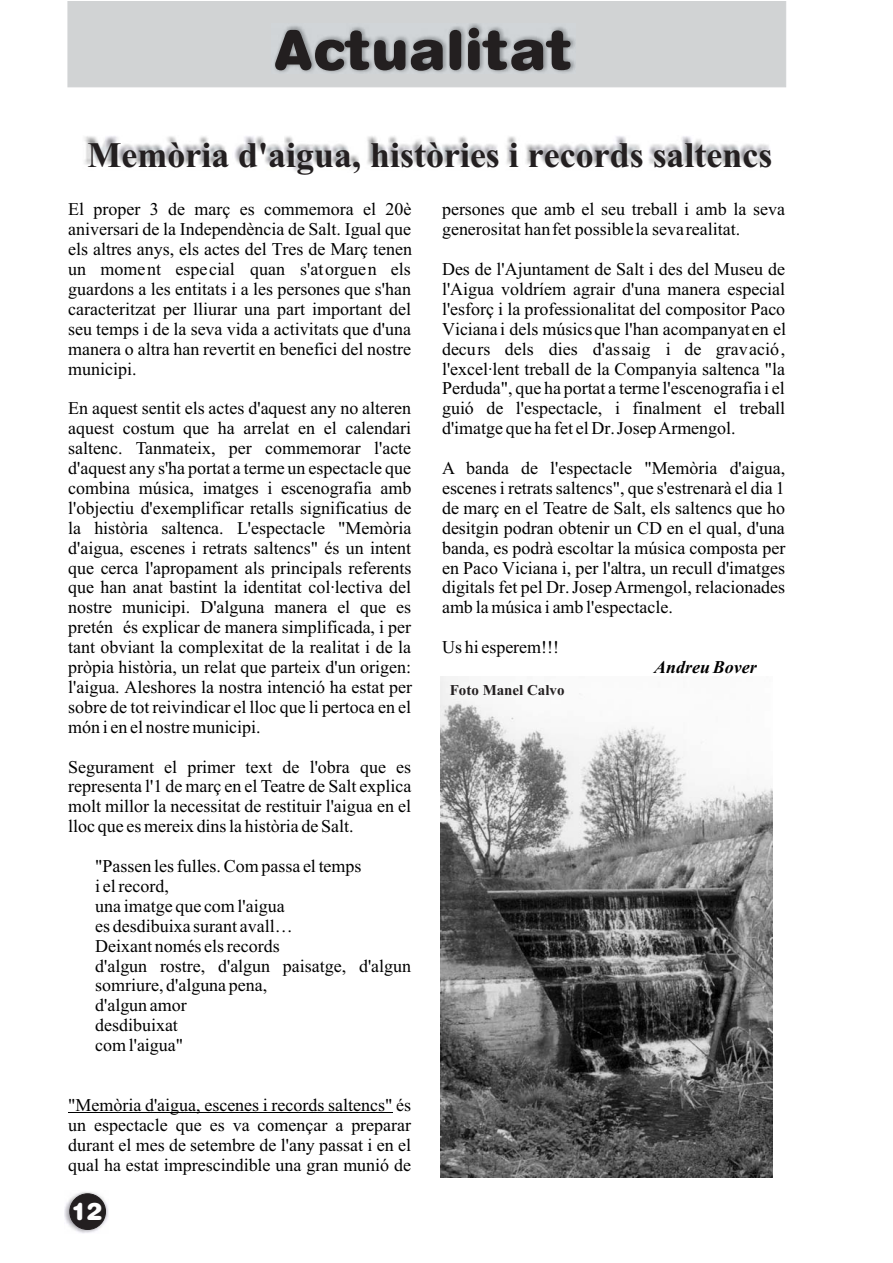
<style>
.page{position:relative;width:893px;height:1263px;background:#fff}
.page>*{position:absolute;margin:0;border:0;box-sizing:border-box;transform-origin:0 0}
.t1{font:54.6px "Swis 721 Blk Rnd BT";color:#231f20}
.t2{font:700 36px "Times New Roman";color:#231f20}
.t3{font:24px "Swis 721 Blk Rnd BT";color:#fff}
.t4{font:18px/20px "Times New Roman";color:#000}
.t5{font:italic 700 18px "Times New Roman";color:#000}
.t6{font:700 15px "Times New Roman";color:#231f20}
</style>
<div class="page">
<img style="left:65px;top:1192px;width:44px;height:41px">
<div style="left:70px;top:1194px;width:36px;height:36px;background:#231f20;border:1px solid #231f20;border-radius:50%"></div>
<div style="left:68px;top:2px;width:717px;height:85px;background:#d1d3d4"></div>
<img style="left:272px;top:24px;width:304px;height:49px">
<hr style="left:68px;top:1113px;width:325px;height:1px;background:#000">
<img style="left:84px;top:136px;width:686px;height:36px">
<img style="left:441px;top:677px;width:331px;height:500px">
<h1 class="t1" style="left:273px;top:30px;width:301px">Actualitat</h1>
<h2 class="t2" style="left:88px;top:143px;width:686px">Memòria d'aigua, històries i records saltencs</h2>
<p class="t4" style="left:68px;top:201px;width:345px">El proper 3 de març es commemora el 20è</p>
<p class="t4" style="left:442px;top:201px;width:344px">persones que amb el seu treball i amb la seva</p>
<p class="t4" style="left:68px;top:221px;width:344px">aniversari de la Independència de Salt. Igual que</p>
<p class="t4" style="left:442px;top:221px;width:300px">generositat han fet possible la seva realitat.</p>
<p class="t4" style="left:68px;top:241px;width:345px">els altres anys, els actes del Tres de Març tenen un moment especial quan s'atorguen els</p>
<p class="t4" style="left:442px;top:261px;width:344px">Des de l'Ajuntament de Salt i des del Museu de</p>
<p class="t4" style="left:68px;top:281px;width:344px">guardons a les entitats i a les persones que s'han</p>
<p class="t4" style="left:442px;top:281px;width:345px">l'Aigua voldríem agrair d'una manera especial</p>
<p class="t4" style="left:68px;top:301px;width:344px">caracteritzat per lliurar una part important del</p>
<p class="t4" style="left:442px;top:301px;width:345px">l'esforç i la professionalitat del compositor Paco</p>
<p class="t4" style="left:68px;top:320px;width:344px">seu temps i de la seva vida a activitats que d'una</p>
<p class="t4" style="left:442px;top:320px;width:345px">Viciana i dels músics que l'han acompanyat en el</p>
<p class="t4" style="left:68px;top:340px;width:344px">manera o altra han revertit en benefici del nostre</p>
<p class="t4" style="left:442px;top:340px;width:345px">decurs dels dies d'assaig i de gravació,</p>
<p class="t4" style="left:68px;top:360px;width:70px">municipi.</p>
<p class="t4" style="left:442px;top:360px;width:344px">l'excel·lent treball de la Companyia saltenca "la<br>Perduda", que ha portat a terme l'escenografia i el</p>
<p class="t4" style="left:68px;top:400px;width:344px">En aquest sentit els actes d'aquest any no alteren</p>
<p class="t4" style="left:442px;top:400px;width:345px">guió de l'espectacle, i finalment el treball</p>
<p class="t4" style="left:68px;top:420px;width:344px">aquest costum que ha arrelat en el calendari</p>
<p class="t4" style="left:442px;top:420px;width:295px">d'imatge que ha fet el Dr.JosepArmengol.</p>
<p class="t4" style="left:68px;top:440px;width:344px">saltenc. Tanmateix, per commemorar l'acte d'aquest any s'ha portat a terme un espectacle que</p>
<p class="t4" style="left:442px;top:460px;width:345px">A banda de l'espectacle "Memòria d'aigua,</p>
<p class="t4" style="left:68px;top:480px;width:345px">combina música, imatges i escenografia amb</p>
<p class="t4" style="left:442px;top:480px;width:344px">escenes i retrats saltencs", que s'estrenarà el dia 1</p>
<p class="t4" style="left:68px;top:500px;width:345px">l'objectiu d'exemplificar retalls significatius de</p>
<p class="t4" style="left:442px;top:500px;width:344px">de març en el Teatre de Salt, els saltencs que ho</p>
<p class="t4" style="left:68px;top:519px;width:345px">la història saltenca. L'espectacle "Memòria</p>
<p class="t4" style="left:442px;top:519px;width:344px">desitgin podran obtenir un CD en el qual, d'una</p>
<p class="t4" style="left:68px;top:539px;width:344px">d'aigua, escenes i retrats saltencs" és un intent</p>
<p class="t4" style="left:442px;top:539px;width:345px">banda, es podrà escoltar la música composta per</p>
<p class="t4" style="left:68px;top:559px;width:345px">que cerca l'apropament als principals referents</p>
<p class="t4" style="left:442px;top:559px;width:344px">en Paco Viciana i, per l'altra, un recull d'imatges</p>
<p class="t4" style="left:68px;top:579px;width:344px">que han anat bastint la identitat col·lectiva del</p>
<p class="t4" style="left:442px;top:579px;width:345px">digitals fet pel Dr. Josep Armengol, relacionades</p>
<p class="t4" style="left:68px;top:599px;width:344px">nostre municipi. D'alguna manera el que es</p>
<p class="t4" style="left:442px;top:599px;width:232px">amb la música i amb l'espectacle.</p>
<p class="t4" style="left:68px;top:619px;width:344px">pretén és explicar de manera simplificada, i per tant obviant la complexitat de la realitat i de la</p>
<p class="t4" style="left:442px;top:639px;width:119px">Us hi esperem!!!</p>
<p class="t4" style="left:68px;top:659px;width:344px">pròpia història, un relat que parteix d'un origen:</p>
<p class="t5" style="left:654px;top:661px;width:104px">Andreu Bover</p>
<p class="t4" style="left:68px;top:679px;width:345px;text-align:justify">l'aigua. Aleshores la nostra intenció ha estat per sobre de tot reivindicar el lloc que li pertoca en el món i en el nostre municipi.</p>
<p class="t4" style="left:68px;top:758px;width:344px;text-align:justify">Segurament el primer text de l'obra que es representa l'1 de març en el Teatre de Salt explica molt millor la necessitat de restituir l'aigua en el lloc que es mereix dins la història de Salt.</p>
<p class="t4" style="left:95px;top:858px;width:317px">"Passen les fulles. Com passa el temps<br>i el record,<br>una imatge que com l'aigua<br>es desdibuixa surant avall…<br>Deixant només els records<br>d'algun rostre, d'algun paisatge, d'algun somriure, d'alguna pena,<br>d'algun amor<br>desdibuixat<br>com l'aigua"</p>
<p class="t6" style="left:450px;top:685px;width:116px">Foto Manel Calvo</p>
<p class="t4" style="left:68px;top:1097px;width:344px;text-align:justify">"Memòria d'aigua, escenes i records saltencs" és un espectacle que es va començar a preparar durant el mes de setembre de l'any passat i en el qual ha estat imprescindible una gran munió de</p>
<h3 class="t3" style="left:71px;top:1202px;width:33px">12</h3>
</div>
